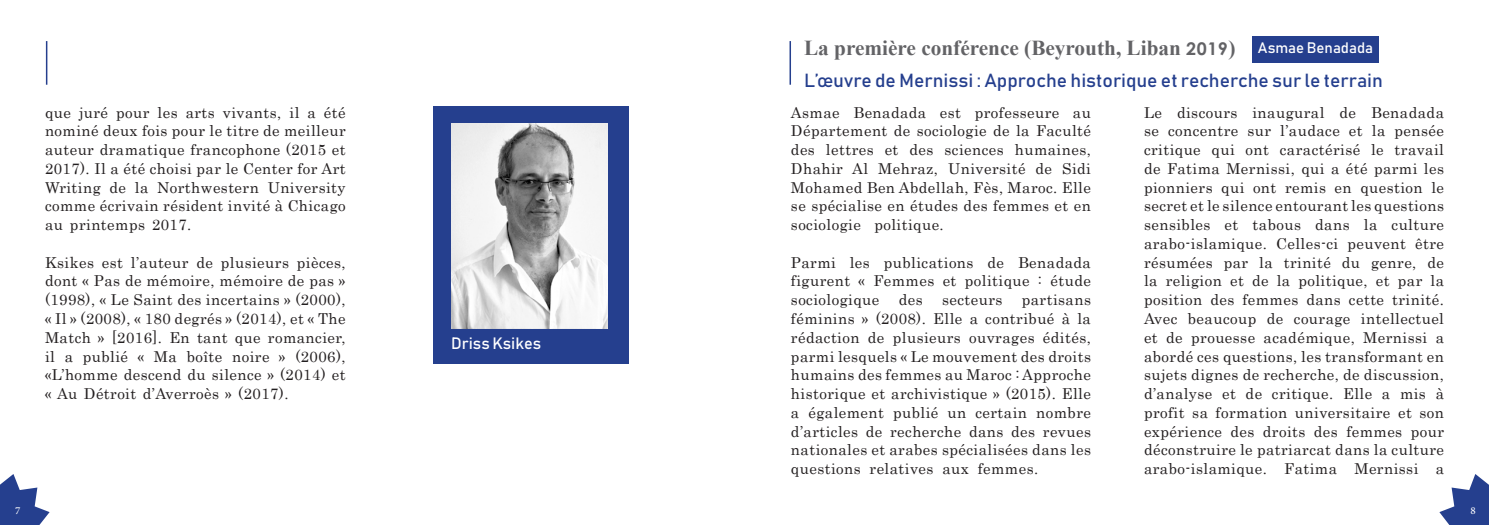
<style>
.page{position:relative;width:1489px;height:525px;background:#fff}
.page>*{position:absolute;margin:0;border:0;box-sizing:border-box;transform-origin:0 0}
.t1{font:700 21.25px "Times New Roman";color:#636366}
.t2{font:18.75px "Bahnschrift";color:#253f8e}
.t3{font:16.25px "Bahnschrift";color:#fff}
.t4{font:15px/18.8px "Century";letter-spacing:.03em;color:#231f20;text-align:justify}
.t5{font:15px "Bahnschrift";color:#fff}
.t6{font:15px "Adobe Arabic";color:#fff}
.s1{font-family:"Century Gothic";font-size:17.5px}
</style>
<div class="page">
<svg style="left:1439px;top:474px;width:49px;height:50px"></svg>
<svg style="left:0;top:474px;width:50px;height:50px"></svg>
<div style="left:1252px;top:36px;width:126px;height:27px;background:#253f8e"></div>
<hr style="left:789px;top:41px;width:2px;height:44px;background:#253f8e">
<div style="left:433px;top:106px;width:196px;height:257px;background:#253f8e"></div>
<img style="left:451px;top:124px;width:156px;height:204px">
<hr style="left:46px;top:41px;width:1px;height:44px;background:#253f8e">
<p class="t4" style="left:45px;top:101px;width:302px">que juré pour les arts vivants, il a été nominé deux fois pour le titre de meilleur auteur dramatique francophone (2015 et 2017). Il a été choisi par le Center for Art Writing de la Northwestern University comme écrivain résident invité à Chicago au printemps 2017.</p>
<p class="t4" style="left:45px;top:251px;width:302px">Ksikes est l’auteur de plusieurs pièces, dont « Pas de mémoire, mémoire de pas » (1998), « Le Saint des incertains » (2000), « Il » (2008), « 180 degrés » (2014), et « The Match » [2016]. En tant que romancier, il a publié « Ma boîte noire » (2006), «L’homme descend du silence » (2014) et « Au Détroit d’Averroès » (2017).</p>
<p class="t3" style="left:451px;top:333px;width:91px">Driss Ksikes</p>
<p class="t1" style="left:804px;top:33px;width:433px">La première conférence (Beyrouth, Liban <span class="s1">2019</span>)</p>
<p class="t2" style="left:804px;top:69px;width:580px">L’œuvre de Mernissi : Approche historique et recherche sur le terrain</p>
<p class="t5" style="left:1257px;top:39px;width:117px">Asmae Benadada</p>
<p class="t4" style="left:791px;top:101px;width:301px">Asmae Benadada est professeure au Département de sociologie de la Faculté des lettres et des sciences humaines, Dhahir Al Mehraz, Université de Sidi Mohamed Ben Abdellah, Fès, Maroc. Elle se spécialise en études des femmes et en sociologie politique.</p>
<p class="t4" style="left:791px;top:251px;width:301px">Parmi les publications de Benadada figurent « Femmes et politique : étude sociologique</p>
<p class="t4" style="left:791px;top:289px;width:301px;text-indent:231px">partisans féminins » (2008). Elle a contribué à la rédaction de plusieurs ouvrages édités, parmi lesquels « Le mouvement des droits humains des femmes au Maroc : Approche historique et archivistique » (2015). Elle a également publié un certain nombre d’articles de recherche dans des revues nationales et arabes spécialisées dans les questions relatives aux femmes.</p>
<p class="t4" style="left:898px;top:289px;width:25px">des</p>
<p class="t4" style="left:941px;top:289px;width:62px">secteurs</p>
<p class="t4" style="left:1143px;top:101px;width:301px">Le discours inaugural de Benadada se concentre sur l’audace et la pensée critique qui ont caractérisé le travail de Fatima Mernissi, qui a été parmi les pionniers qui ont remis en question le secret et le silence entourant les questions sensibles et tabous dans la culture arabo-islamique. Celles-ci peuvent être résumées par la trinité du genre, de la religion et de la politique, et par la position des femmes dans cette trinité.<br>Avec beaucoup de courage intellectuel et de prouesse académique, Mernissi a abordé ces questions, les transformant en sujets dignes de recherche, de discussion, d’analyse et de critique. Elle a mis à profit sa formation universitaire et son expérience des droits des femmes pour déconstruire le patriarcat dans la culture arabo-islamique. Fatima Mernissi a</p>
<p class="t6" style="left:15px;top:499px;width:7px">7</p>
<p class="t6" style="left:1470px;top:499px;width:7px">8</p>
</div>
